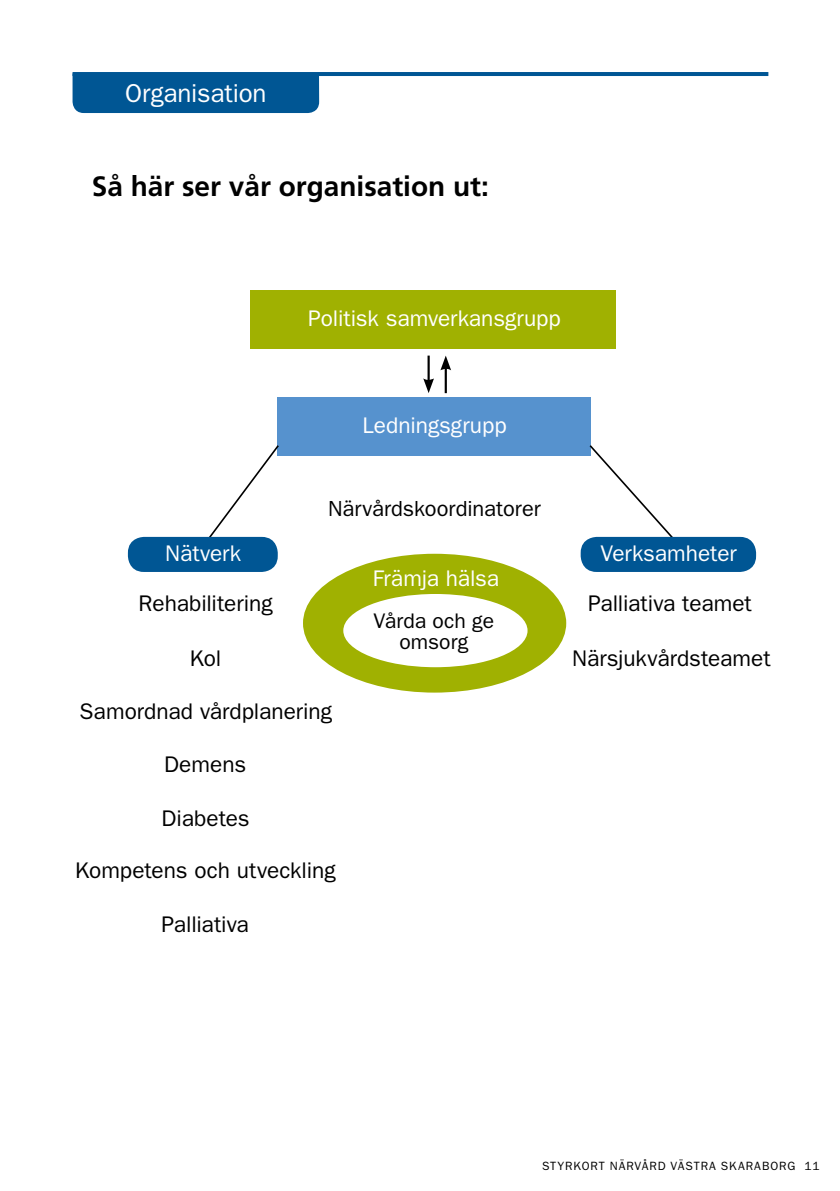
<style>
.page{position:relative;width:840px;height:1191px;background:#fff}
.page>*{position:absolute;margin:0;border:0;box-sizing:border-box;transform-origin:0 0}
.t1{font:700 28px "Frutiger";color:#000}
.t2{font:26px "Franklin Gothic";letter-spacing:-.005em;color:#fff}
.t3{font:22.6px "Franklin Gothic";color:#000}
.t4{font:22.6px "Franklin Gothic";letter-spacing:-.005em;color:#fff}
.t5{font:21.8px "Franklin Gothic";color:#000}
.t6{font:21.2px/21.2px "Franklin Gothic";color:#000;text-align:center}
.t7{font:12px "Franklin Gothic";letter-spacing:.075em;color:#000}
</style>
<div class="page">
<div style="left:72px;top:76px;width:247px;height:37px;background:#005694"></div>
<hr style="left:72px;top:72px;width:696px;height:4px;background:#005694">
<div style="left:251px;top:290px;width:364px;height:59px;background:#a0b101"></div>
<div style="left:277px;top:397px;width:313px;height:58px;background:#5692ce"></div>
<hr style="left:427px;top:355px;width:2px;height:27px;background:#000">
<svg style="left:423px;top:378px;width:11px;height:15px"></svg>
<hr style="left:444px;top:367px;width:2px;height:26px;background:#000">
<svg style="left:440px;top:355px;width:11px;height:15px"></svg>
<svg style="left:205px;top:445px;width:75px;height:98px"></svg>
<svg style="left:587px;top:443px;width:90px;height:95px"></svg>
<div style="left:128px;top:537px;width:149px;height:35px;background:#005694;border-radius:16px"></div>
<div style="left:580px;top:537px;width:175px;height:35px;background:#005694;border-radius:16px"></div>
<div style="left:303px;top:554px;width:263px;height:138px;background:#a0b101;border-radius:50%"></div>
<div style="left:343px;top:594px;width:184px;height:73px;background:#fff;border-radius:50%"></div>
<p class="t2" style="left:125px;top:78px;width:143px">Organisation</p>
<p class="t1" style="left:92px;top:170px;width:398px">Så här ser vår organisation ut:</p>
<p class="t4" style="left:308px;top:306px;width:254px">Politisk samverkansgrupp</p>
<p class="t4" style="left:362px;top:412px;width:146px">Ledningsgrupp</p>
<p class="t5" style="left:328px;top:496px;width:214px">Närvårdskoordinatorer</p>
<p class="t4" style="left:165px;top:540px;width:77px">Nätverk</p>
<p class="t4" style="left:600px;top:540px;width:138px">Verksamheter</p>
<p class="t4" style="left:372px;top:565px;width:128px">Främja hälsa</p>
<p class="t6" style="left:373px;top:609px;width:122px">Vårda och ge omsorg</p>
<p class="t3" style="left:139px;top:590px;width:135px">Rehabilitering</p>
<p class="t3" style="left:587px;top:590px;width:165px">Palliativa teamet</p>
<p class="t3" style="left:572px;top:645px;width:200px">Närsjukvårdsteamet</p>
<p class="t3" style="left:190px;top:645px;width:33px">Kol</p>
<p class="t3" style="left:80px;top:698px;width:254px">Samordnad vårdplanering</p>
<p class="t3" style="left:164px;top:751px;width:84px">Demens</p>
<p class="t3" style="left:161px;top:805px;width:90px">Diabetes</p>
<p class="t3" style="left:75px;top:857px;width:262px">Kompetens och utveckling</p>
<p class="t3" style="left:161px;top:911px;width:89px">Palliativa</p>
<p class="t7" style="left:541px;top:1158px;width:279px">STYRKORT NÄRVÅRD VÄSTRA SKARABORG 11</p>
</div>
